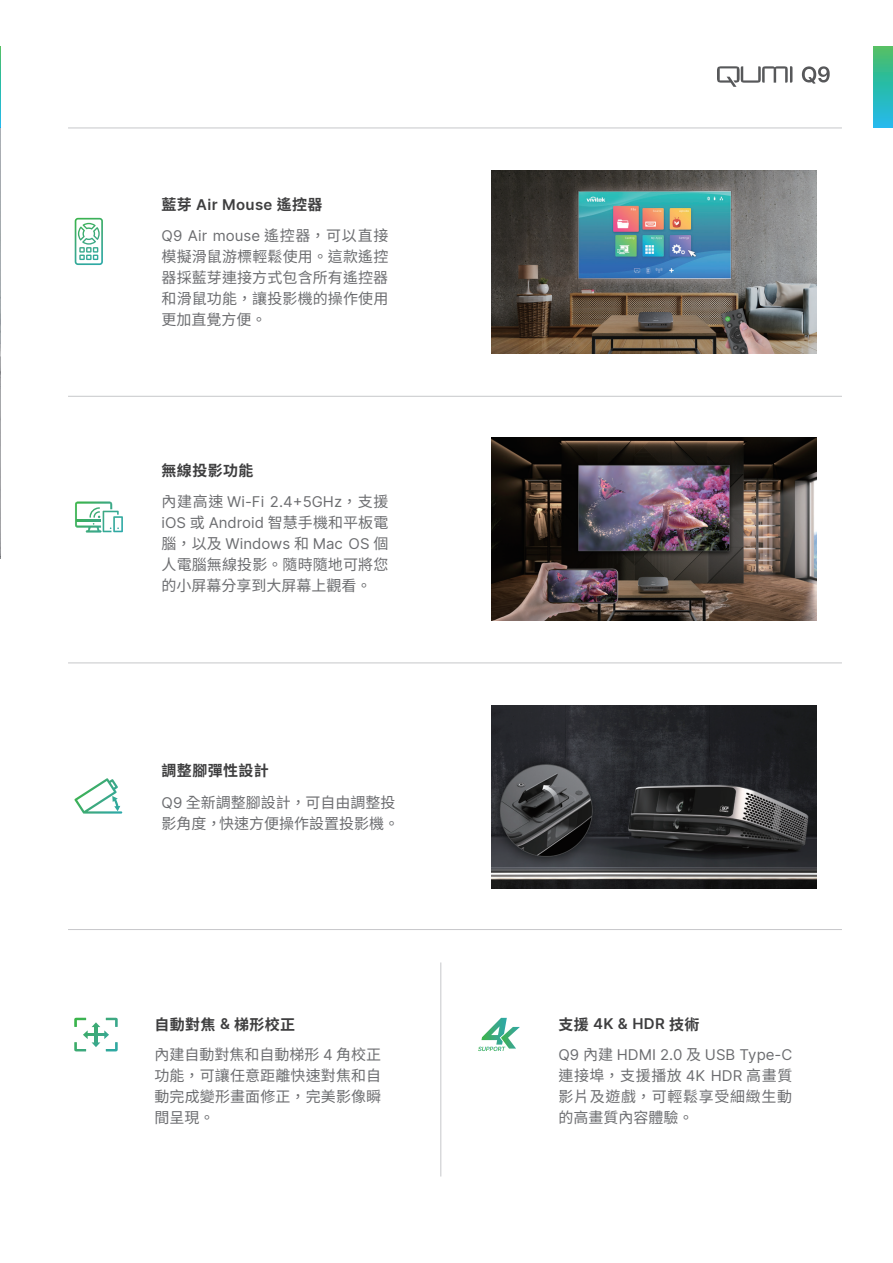
<style>
.page{position:relative;width:893px;height:1263px;background:#fff}
.page>*{position:absolute;margin:0;border:0;box-sizing:border-box;transform-origin:0 0}
.表格文字_灰色字{font:15px/21px "Noto Sans TC";letter-spacing:.01em;color:#6c6d70;text-align:justify}
.內頁標題文字{font:600 15px "Delta Sans";letter-spacing:.025em;color:#3e3e3f}
.內頁標題文字-2{font:700 15px "Noto Sans TC";letter-spacing:.025em;color:#3e3e3f}
.s1{font-family:"Noto Sans TC";font-weight:700}
.s2{font-family:"Delta Sans"}
.s3{font-family:"Delta Sans";font-weight:600}
</style>
<div class="page">
<img style="left:0;top:128px;width:1px;height:430px">
<svg style="left:717px;top:66px;width:76px;height:21px"></svg>
<svg style="left:802px;top:66px;width:28px;height:18px"></svg>
<img style="left:491px;top:171px;width:325px;height:183px">
<img style="left:491px;top:438px;width:325px;height:182px">
<hr style="left:68px;top:396px;width:774px;height:1px;background:#bcbdc0">
<hr style="left:68px;top:128px;width:774px;height:1px;background:#bcbdc0">
<hr style="left:68px;top:662px;width:774px;height:1px;background:#bcbdc0">
<hr style="left:68px;top:929px;width:774px;height:1px;background:#bcbdc0">
<div style="left:874px;top:47px;width:19px;height:81px;background:linear-gradient(to bottom,#45be66,#1cb9ef)"></div>
<svg style="left:0;top:47px;width:1px;height:81px"></svg>
<hr style="left:440px;top:962px;width:1px;height:214px;background:#bcbdc0">
<img style="left:491px;top:706px;width:325px;height:183px">
<svg style="left:75px;top:218px;width:28px;height:47px"></svg>
<svg style="left:75px;top:502px;width:48px;height:30px"></svg>
<svg style="left:74px;top:778px;width:48px;height:36px"></svg>
<svg style="left:74px;top:1018px;width:44px;height:34px"></svg>
<svg style="left:478px;top:1018px;width:42px;height:33px"></svg>
<p class="內頁標題文字" style="left:162px;top:193px;width:162px"><span class="s1">藍芽</span> Air Mouse <span class="s1">遙控器</span></p>
<p class="表格文字_灰色字" style="left:162px;top:225px;width:228px"><span class="s2">Q9 Air mouse</span> 遙控器，可以直接模擬滑鼠游標輕鬆使用。這款遙控器採藍芽連接方式包含所有遙控器和滑鼠功能，讓投影機的操作使用更加直覺方便。</p>
<p class="內頁標題文字-2" style="left:162px;top:462px;width:93px">無線投影功能</p>
<p class="表格文字_灰色字" style="left:162px;top:491px;width:228px">內建高速 <span class="s2">Wi-Fi 2.4+5GHz</span>，支援<span class="s2">iOS</span> 或 <span class="s2">Android</span> 智慧手機和平板電腦，以及 <span class="s2">Windows</span> 和 <span class="s2">Mac OS</span> 個人電腦無線投影。隨時隨地可將您的小屏幕分享到大屏幕上觀看。</p>
<p class="內頁標題文字-2" style="left:162px;top:762px;width:109px">調整腳彈性設計</p>
<p class="表格文字_灰色字" style="left:162px;top:792px;width:239px"><span class="s2">Q9</span> 全新調整腳設計，可自由調整投影角度，快速方便操作設置投影機。</p>
<p class="內頁標題文字-2" style="left:154px;top:1015px;width:142px">自動對焦 <span class="s3">&amp;</span> 梯形校正</p>
<p class="表格文字_灰色字" style="left:154px;top:1045px;width:228px">內建自動對焦和自動梯形 <span class="s2">4</span> 角校正功能，可讓任意距離快速對焦和自動完成變形畫面修正，完美影像瞬間呈現。</p>
<p class="內頁標題文字" style="left:558px;top:1012px;width:142px"><span class="s1">支援</span> 4K &amp; HDR <span class="s1">技術</span></p>
<p class="表格文字_灰色字" style="left:558px;top:1044px;width:235px"><span class="s2">Q9</span> 內建 <span class="s2">HDMI 2.0</span> 及 <span class="s2">USB Type-C</span>連接埠，支援播放 <span class="s2">4K HDR</span> 高畫質影片及遊戲，可輕鬆享受細緻生動的高畫質內容體驗。</p>
</div>
